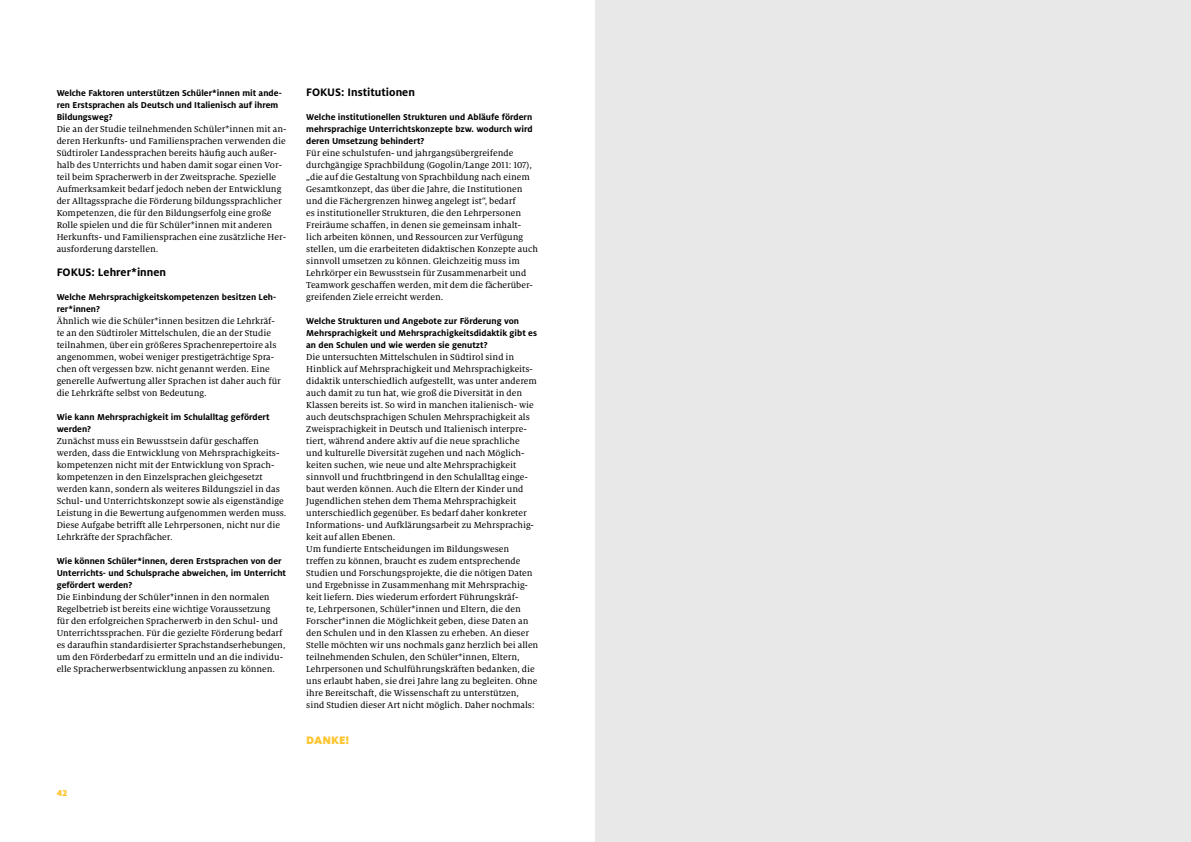
<style>
.page{position:relative;width:1191px;height:842px;background:#fff}
.page>*{position:absolute;margin:0;border:0;box-sizing:border-box;transform-origin:0 0}
.t1{font:700 12px "Milo Pro";color:#000}
.t2{font:900 12px "Milo Pro";letter-spacing:.01em;color:#fdc52f}
.t3{font:9.5px/12px "Milo Serif Pro Text";color:#000}
.t4{font:700 9.5px/12px "Milo Pro";color:#000}
.t5{font:900 9.5px "Milo Pro";color:#fdc52f}
</style>
<div class="page">
<div style="left:595px;top:0;width:596px;height:842px;background:#e8e8e8"></div>
<p class="t4" style="left:57px;top:87px;width:227px">Welche Faktoren unterstützen Schüler*innen mit ande&shy;ren Erstsprachen als Deutsch und Italienisch auf ihrem<br>Bildungsweg?</p>
<p class="t3" style="left:57px;top:123px;width:231px">Die an der Studie teilnehmenden Schüler*innen mit an&shy;deren Herkunfts- und Familiensprachen verwenden die Südtiroler Landessprachen bereits häufig auch außer&shy;halb des Unterrichts und haben damit sogar einen Vor&shy;teil beim Spracherwerb in der Zweitsprache. Spezielle Aufmerksamkeit bedarf jedoch neben der Entwicklung der Alltagssprache die Förderung bildungssprachlicher Kompetenzen, die für den Bildungserfolg eine große Rolle spielen und die für Schüler*innen mit anderen Herkunfts- und Familiensprachen eine zusätzliche Her&shy;ausforderung darstellen.</p>
<p class="t1" style="left:57px;top:265px;width:111px">FOKUS: Lehrer*innen</p>
<p class="t4" style="left:57px;top:291px;width:221px">Welche Mehrsprachigkeitskompetenzen besitzen Leh&shy;rer*innen?</p>
<p class="t3" style="left:57px;top:315px;width:226px">Ähnlich wie die Schüler*innen besitzen die Lehrkräf&shy;te an den Südtiroler Mittelschulen, die an der Studie teilnahmen, über ein größeres Sprachenrepertoire als angenommen, wobei weniger prestigeträchtige Spra&shy;chen oft vergessen bzw. nicht genannt werden. Eine generelle Aufwertung aller Sprachen ist daher auch für die Lehrkräfte selbst von Bedeutung.</p>
<p class="t4" style="left:57px;top:411px;width:214px">Wie kann Mehrsprachigkeit im Schulalltag gefördert werden?</p>
<p class="t3" style="left:57px;top:435px;width:231px">Zunächst muss ein Bewusstsein dafür geschaffen werden, dass die Entwicklung von Mehrsprachigkeits&shy;kompetenzen nicht mit der Entwicklung von Sprach&shy;kompetenzen in den Einzelsprachen gleichgesetzt werden kann, sondern als weiteres Bildungsziel in das Schul- und Unterrichtskonzept sowie als eigenständige Leistung in die Bewertung aufgenommen werden muss.<br>Diese Aufgabe betrifft alle Lehrpersonen, nicht nur die Lehrkräfte der Sprachfächer.</p>
<p class="t4" style="left:57px;top:555px;width:231px">Wie können Schüler*innen, deren Erstsprachen von der<br>Unterrichts- und Schulsprache abweichen, im Unterricht gefördert werden?</p>
<p class="t3" style="left:57px;top:591px;width:230px">Die Einbindung der Schüler*innen in den normalen Regelbetrieb ist bereits eine wichtige Voraussetzung<br>für den erfolgreichen Spracherwerb in den Schul- und Unterrichtssprachen. Für die gezielte Förderung bedarf es daraufhin standardisierter Sprachstandserhebungen, um den Förderbedarf zu ermitteln und an die individu&shy;elle Spracherwerbsentwicklung anpassen zu können.</p>
<p class="t5" style="left:57px;top:787px;width:12px">42</p>
<p class="t1" style="left:306px;top:85px;width:110px">FOKUS: Institutionen</p>
<p class="t4" style="left:306px;top:111px;width:228px;text-align:justify">Welche institutionellen Strukturen und Abläufe fördern mehrsprachige Unterrichtskonzepte bzw. wodurch wird deren Umsetzung behindert?</p>
<p class="t3" style="left:306px;top:147px;width:233px">Für eine schulstufen- und jahrgangsübergreifende durchgängige Sprachbildung (Gogolin/Lange 2011: 107), „die auf die Gestaltung von Sprachbildung nach einem Gesamtkonzept, das über die Jahre, die Institutionen und die Fächergrenzen hinweg angelegt ist“, bedarf<br>es institutioneller Strukturen, die den Lehrpersonen Freiräume schaffen, in denen sie gemeinsam inhalt&shy;lich arbeiten können, und Ressourcen zur Verfügung stellen, um die erarbeiteten didaktischen Konzepte auch sinnvoll umsetzen zu können. Gleichzeitig muss im Lehrkörper ein Bewusstsein für Zusammenarbeit und Teamwork geschaffen werden, mit dem die fächerüber&shy;greifenden Ziele erreicht werden.</p>
<p class="t4" style="left:306px;top:315px;width:232px">Welche Strukturen und Angebote zur Förderung von<br>Mehrsprachigkeit und Mehrsprachigkeitsdidaktik gibt es an den Schulen und wie werden sie genutzt?</p>
<p class="t3" style="left:306px;top:351px;width:233px">Die untersuchten Mittelschulen in Südtirol sind in Hinblick auf Mehrsprachigkeit und Mehrsprachigkeits&shy;didaktik unterschiedlich aufgestellt, was unter anderem auch damit zu tun hat, wie groß die Diversität in den Klassen bereits ist. So wird in manchen italienisch- wie auch deutschsprachigen Schulen Mehrsprachigkeit als Zweisprachigkeit in Deutsch und Italienisch interpre&shy;tiert, während andere aktiv auf die neue sprachliche und kulturelle Diversität zugehen und nach Möglich&shy;keiten suchen, wie neue und alte Mehrsprachigkeit sinnvoll und fruchtbringend in den Schulalltag einge&shy;baut werden können. Auch die Eltern der Kinder und Jugendlichen stehen dem Thema Mehrsprachigkeit unterschiedlich gegenüber. Es bedarf daher konkreter Informations- und Aufklärungsarbeit zu Mehrsprachig&shy;keit auf allen Ebenen.<br>Um fundierte Entscheidungen im Bildungswesen treffen zu können, braucht es zudem entsprechende Studien und Forschungsprojekte, die die nötigen Daten und Ergebnisse in Zusammenhang mit Mehrsprachig&shy;keit liefern. Dies wiederum erfordert Führungskräf-<br>te, Lehrpersonen, Schüler*innen und Eltern, die den Forscher*innen die Möglichkeit geben, diese Daten an den Schulen und in den Klassen zu erheben. An dieser Stelle möchten wir uns nochmals ganz herzlich bei allen teilnehmenden Schulen, den Schüler*innen, Eltern, Lehrpersonen und Schulführungskräften bedanken, die uns erlaubt haben, sie drei Jahre lang zu begleiten. Ohne ihre Bereitschaft, die Wissenschaft zu unterstützen, sind Studien dieser Art nicht möglich. Daher nochmals:</p>
<p class="t2" style="left:306px;top:733px;width:45px">DANKE!</p>
</div>
